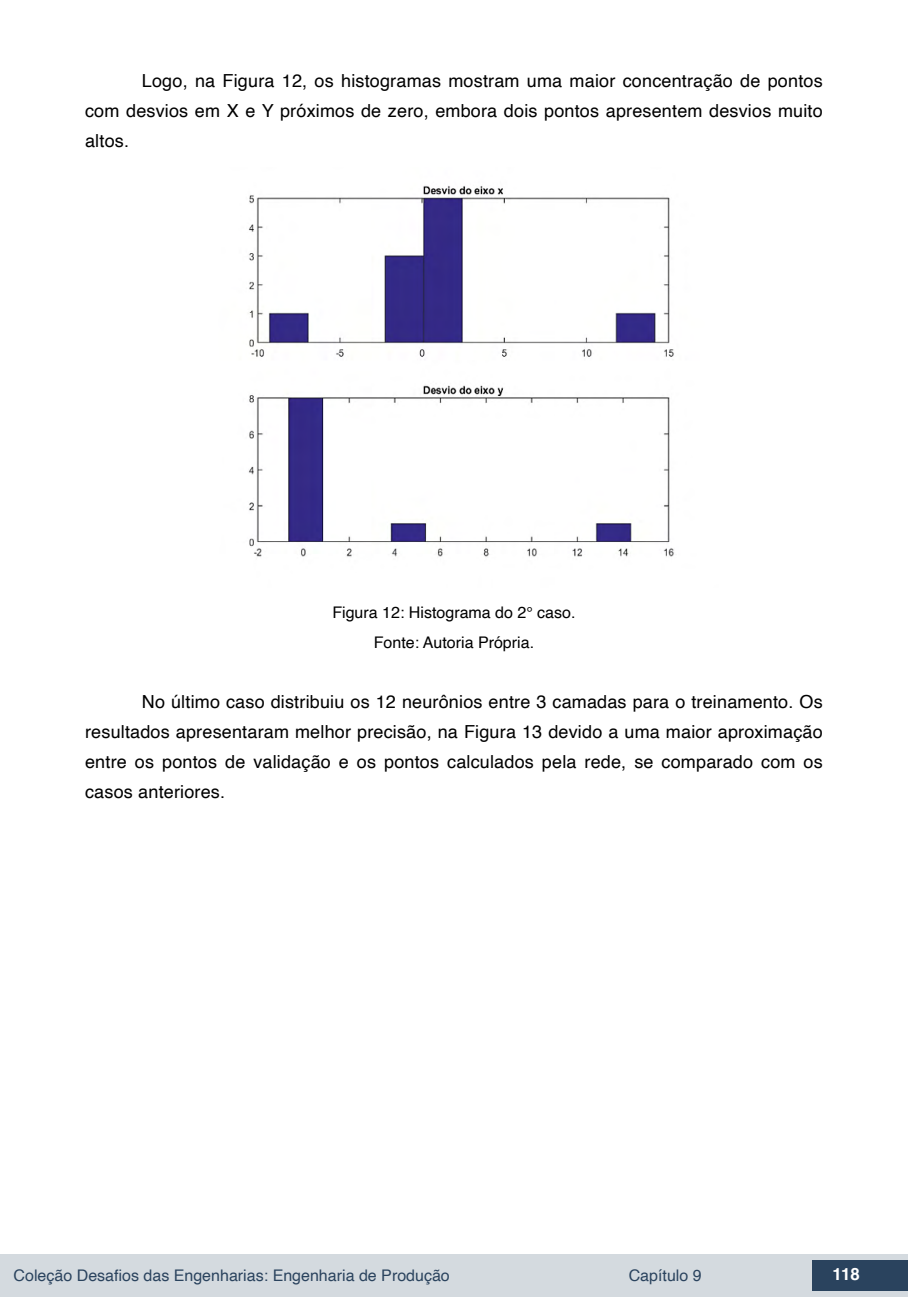
<style>
.page{position:relative;width:908px;height:1304px;background:#fff}
.page>*{position:absolute;margin:0;border:0;box-sizing:border-box;transform-origin:0 0}
.t1{font:18px/30px "Helvetica";letter-spacing:.01em;color:#000;text-align:justify}
.t2{font:700 16.8px "Helvetica";color:#fff}
.t3{font:16px "Helvetica";color:#2a435e}
.t4{font:16px/30.6px "Helvetica";color:#000;text-align:center}
</style>
<div class="page">
<div style="left:0;top:1254px;width:906px;height:43px;background:#d4dadf"></div>
<div style="left:812px;top:1261px;width:95px;height:30px;background:#2a435e"></div>
<img style="left:248px;top:185px;width:426px;height:372px">
<p class="t1" style="left:85px;top:66px;width:738px;text-indent:57px">Logo, na Figura 12, os histogramas mostram uma maior concentração de pontos com desvios em X e Y próximos de zero, embora dois pontos apresentem desvios muito altos.</p>
<p class="t4" style="left:332px;top:597px;width:244px">Figura 12: Histograma do 2° caso.<br>Fonte: Autoria Própria.</p>
<p class="t1" style="left:85px;top:687px;width:738px;text-indent:57px">No último caso distribuiu os 12 neurônios entre 3 camadas para o treinamento. Os resultados apresentaram melhor precisão, na Figura 13 devido a uma maior aproximação entre os pontos de validação e os pontos calculados pela rede, se comparado com os casos anteriores.</p>
<p class="t3" style="left:14px;top:1263px;width:437px">Coleção Desafios das Engenharias: Engenharia de Produção</p>
<p class="t3" style="left:628px;top:1263px;width:74px">Capítulo 9</p>
<p class="t2" style="left:832px;top:1261px;width:29px">118</p>
</div>
